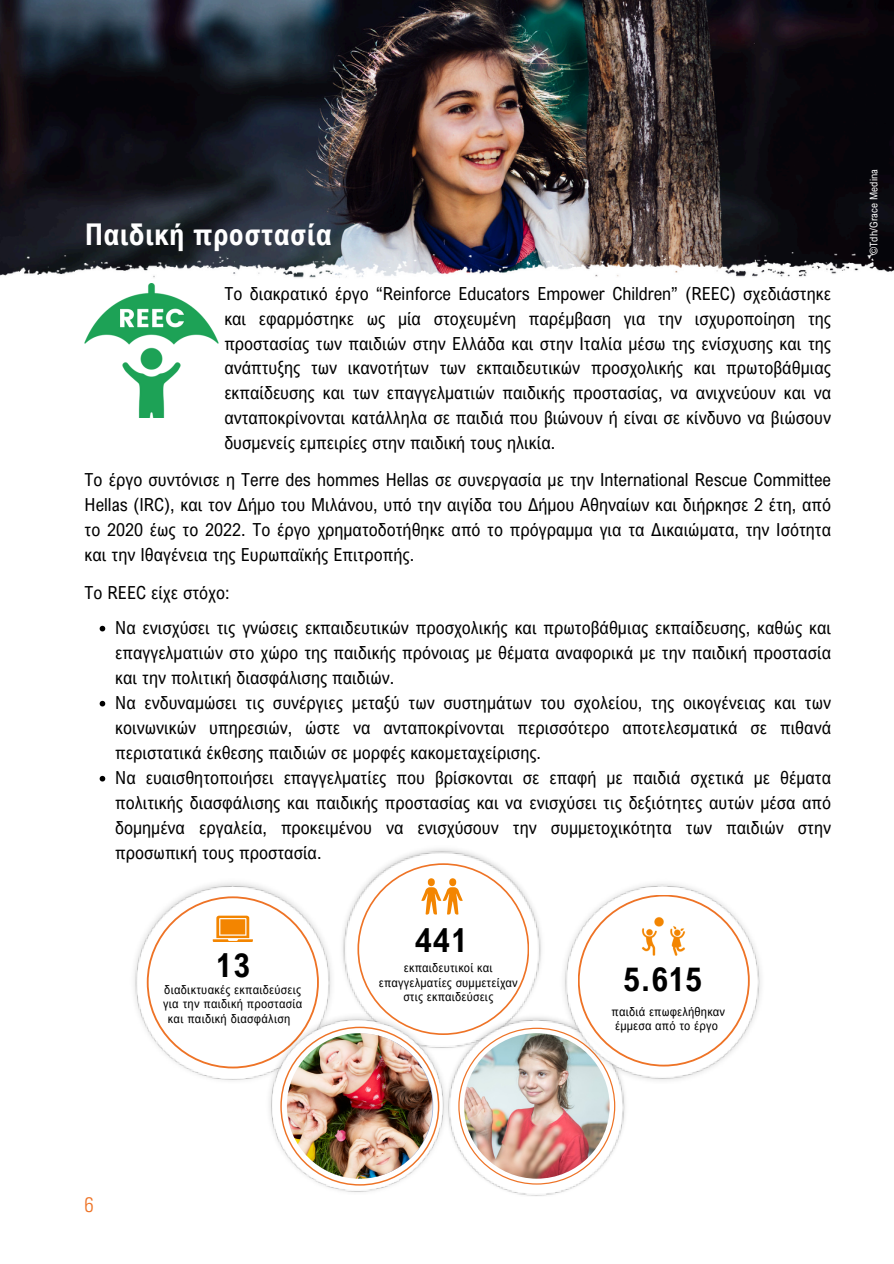
<style>
.page{position:relative;width:894px;height:1264px;background:#fff}
.page>*{position:absolute;margin:0;border:0;box-sizing:border-box;transform-origin:0 0}
.t1{font:700 33.15px "Arial Nova Cond";letter-spacing:.03em;color:#000}
.t2{font:700 30px "Arial Nova Cond";letter-spacing:.01em;color:#fff}
.t3{font:300 condensed 21px "Univers LT Std";color:#ee7326}
.t4{font:18px/25px "Arial Nova Cond";color:#000;text-align:justify}
.t5{font:12.45px/14.5px "Arial Nova Cond";letter-spacing:.015em;color:#000;text-align:center}
.t6{font:10.5px "Arial Nova Cond";letter-spacing:.01em;color:#fff}
</style>
<div class="page">
<img style="left:391px;top:848px;width:102px;height:15px">
<img style="left:134px;top:933px;width:13px;height:97px">
<img style="left:494px;top:1185px;width:85px;height:11px">
<img style="left:749px;top:936px;width:12px;height:92px">
<svg style="left:147px;top:863px;width:602px;height:322px"></svg>
<img style="left:640px;top:913px;width:46px;height:46px">
<svg style="left:100px;top:626px;width:5px;height:5px"></svg>
<svg style="left:100px;top:701px;width:5px;height:5px"></svg>
<svg style="left:100px;top:776px;width:5px;height:5px"></svg>
<img style="left:0;top:0;width:893px;height:252px">
<img style="left:0;top:252px;width:893px;height:26px">
<img style="left:85px;top:283px;width:133px;height:134px">
<p class="t2" style="left:85px;top:215px;width:248px">Παιδική προστασία</p>
<p class="t4" style="left:224px;top:281px;width:608px">Το διακρατικό έργο “Reinforce Educators Empower Children” (REEC) σχεδιάστηκε και εφαρμόστηκε ως μία στοχευμένη παρέμβαση για την ισχυροποίηση της προστασίας των παιδιών στην Ελλάδα και στην Ιταλία μέσω της ενίσχυσης και της ανάπτυξης των ικανοτήτων των εκπαιδευτικών προσχολικής και πρωτοβάθμιας εκπαίδευσης και των επαγγελματιών παιδικής προστασίας, να ανιχνεύουν και να ανταποκρίνονται κατάλληλα σε παιδιά που βιώνουν ή είναι σε κίνδυνο να βιώσουν δυσμενείς εμπειρίες στην παιδική τους ηλικία.</p>
<p class="t4" style="left:85px;top:467px;width:747px">Το έργο συντόνισε η Terre des hommes Hellas σε συνεργασία με την International Rescue Committee Hellas (IRC), και τον Δήμο του Μιλάνου, υπό την αιγίδα του Δήμου Αθηναίων και διήρκησε 2 έτη, από το 2020 έως το 2022. Το έργο χρηματοδοτήθηκε από το πρόγραμμα για τα Δικαιώματα, την Ισότητα και την Ιθαγένεια της Ευρωπαϊκής Επιτροπής.</p>
<h1 class="t4" style="left:85px;top:579px;width:146px">Το REEC είχε στόχο:</h1>
<h3 class="t4" style="left:115px;top:614px;width:717px">Να ενισχύσει τις γνώσεις εκπαιδευτικών προσχολικής και πρωτοβάθμιας εκπαίδευσης, καθώς και επαγγελματιών στο χώρο της παιδικής πρόνοιας με θέματα αναφορικά με την παιδική προστασία και την πολιτική διασφάλισης παιδιών.</h3>
<p class="t4" style="left:115px;top:689px;width:717px">Να ενδυναμώσει τις συνέργιες μεταξύ των συστημάτων του σχολείου, της οικογένειας και των κοινωνικών υπηρεσιών, ώστε να ανταποκρίνονται περισσότερο αποτελεσματικά σε πιθανά περιστατικά έκθεσης παιδιών σε μορφές κακομεταχείρισης.</p>
<p class="t4" style="left:115px;top:764px;width:717px">Να ευαισθητοποιήσει επαγγελματίες που βρίσκονται σε επαφή με παιδιά σχετικά με θέματα πολιτικής διασφάλισης και παιδικής προστασίας και να ενισχύσει τις δεξιότητες αυτών μέσα από δομημένα εργαλεία, προκειμένου να ενισχύσουν την συμμετοχικότητα των παιδιών στην προσωπική τους προστασία.</p>
<h3 class="t1" style="left:216px;top:944px;width:36px">13</h3>
<p class="t5" style="left:163px;top:981px;width:141px">διαδικτυακές εκπαιδεύσεις για την παιδική προστασία και παιδική διασφάλιση</p>
<h1 class="t1" style="left:415px;top:919px;width:54px">441</h1>
<p class="t5" style="left:379px;top:960px;width:140px">εκπαιδευτικοί και επαγγελματίες συμμετείχαν στις εκπαιδεύσεις</p>
<p class="t1" style="left:623px;top:958px;width:80px">5.615</p>
<p class="t5" style="left:611px;top:1003px;width:115px;text-align:left">παιδιά επωφελήθηκαν έμμεσα από το έργο</p>
<p class="t6" style="left:867px;top:255px;width:88px;rotate:-90deg">©Tdh/Grace Medina</p>
<p class="t3" style="left:85px;top:1196px;width:11px">6</p>
</div>
